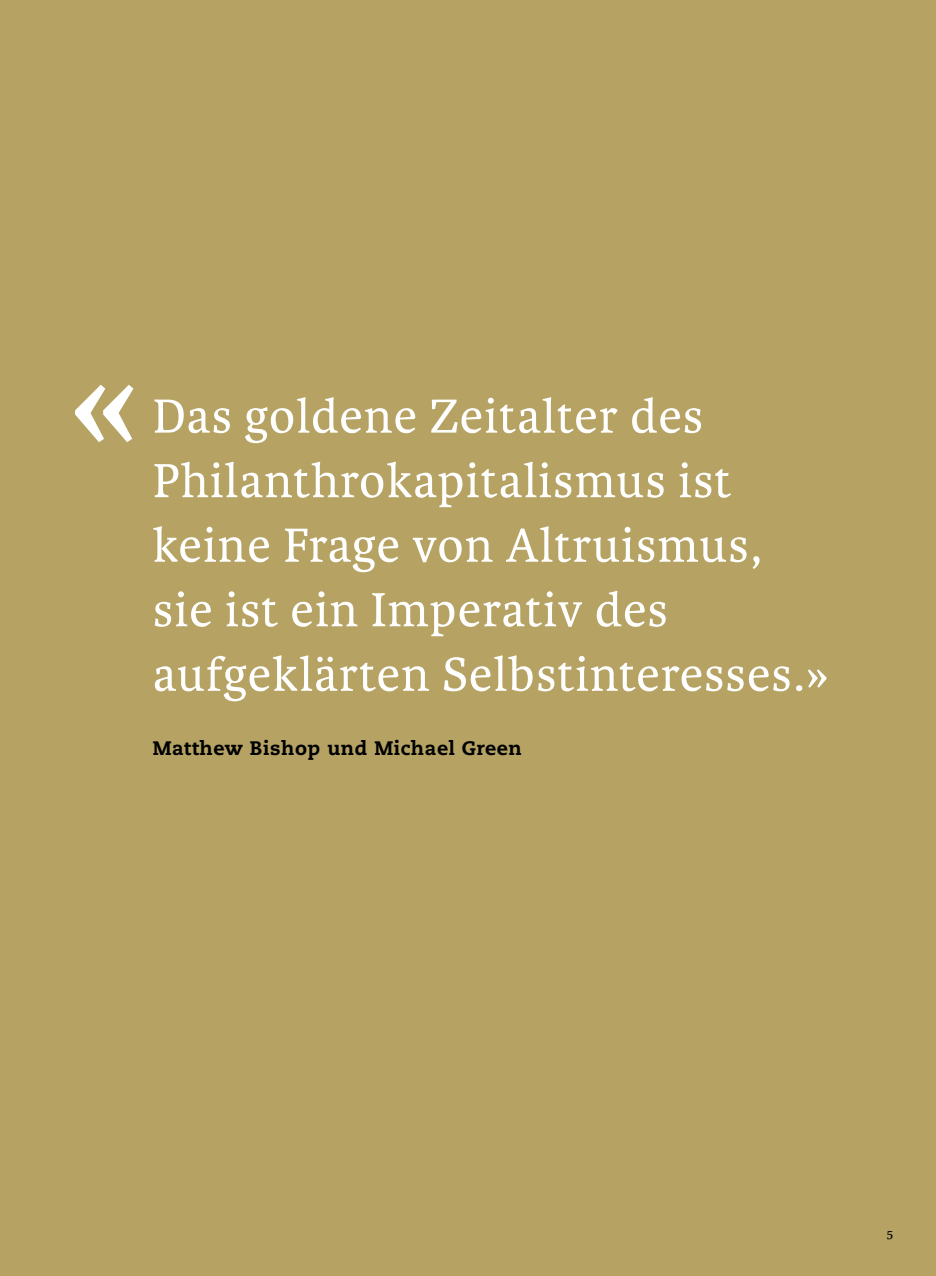
<style>
.page{position:relative;width:936px;height:1276px;background:#fff}
.page>*{position:absolute;margin:0;border:0;box-sizing:border-box;transform-origin:0 0}
.t1{font:159.6px "Karmina Basic";color:#fff}
.t2{font:51px/64.5px "Karmina Basic";letter-spacing:.025em;color:#fff}
.t3{font:800 19.5px "Caecilia";letter-spacing:.03em;color:#000}
.t4{font:13.5px "Karmina Basic";color:#000}
</style>
<div class="page">
<div style="left:0;top:0;width:935px;height:1276px;background:#b6a364"></div>
<h1 class="t1" style="left:67px;top:311px;width:74px">«</h1>
<p class="t2" style="left:153px;top:384px;width:677px">Das goldene Zeitalter des<br>Philanthrokapitalismus ist keine Frage von Altruismus, sie ist ein Imperativ des aufgeklärten Selbstinteresses.»</p>
<p class="t3" style="left:153px;top:736px;width:370px">Matthew Bishop und Michael Green</p>
<p class="t4" style="left:886px;top:1225px;width:8px">5</p>
</div>
